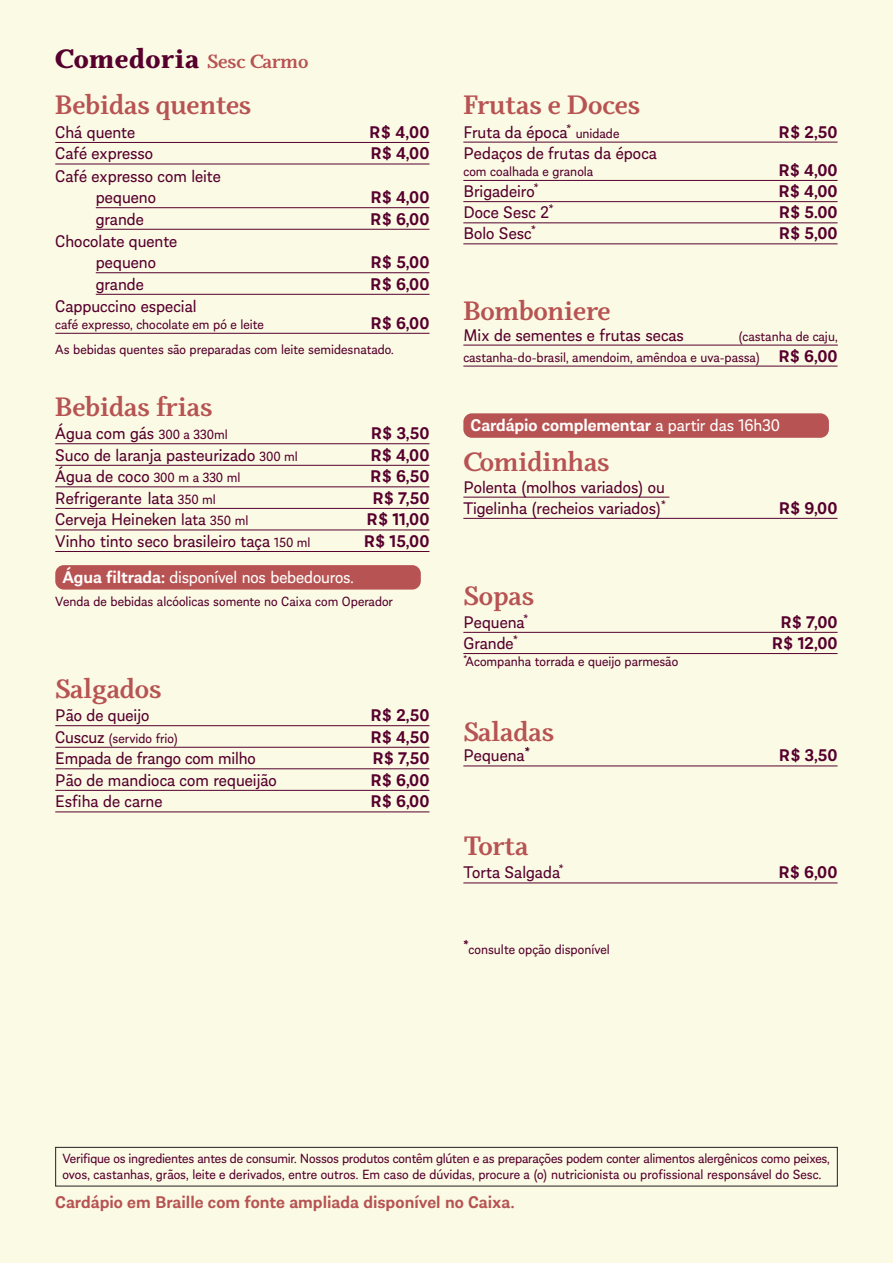
<style>
.page{position:relative;width:893px;height:1263px;background:#fbfbe5}
.page>*{position:absolute;margin:0;border:0;box-sizing:border-box;transform-origin:0 0}
.t1{font:700 27px "Odile";color:#b75353}
.t2{font:900 27px "Odile";letter-spacing:.03em;color:#57002e}
.t3{font:18px/21.6px "Almanach";color:#57002e}
.t4{font:600 18px "Almanach";letter-spacing:.005em;color:#57002e}
.t5{font:600 18px "Almanach";color:#b75353}
.t6{font:18px "Almanach";letter-spacing:-.01em;color:#fffefc}
.t7{font:600 18px "Almanach";letter-spacing:-.005em;color:#fffefc}
.t8{font:14.25px/21px "Almanach";color:#57002e;text-align:right}
.s1{font-weight:700;font-size:19.5px;color:#b75353}
.s2{font-size:14.25px}
.s3{font-size:17.25px}
.s4{font-weight:600}
.s5{font-size:18px}
.s6{font-weight:600;font-size:18px}
.s7{font-weight:400}
</style>
<div class="page">
<hr style="left:55px;top:142px;width:374px;height:1px;background:#57002e">
<hr style="left:55px;top:164px;width:374px;height:1px;background:#57002e">
<hr style="left:96px;top:207px;width:333px;height:1px;background:#57002e">
<hr style="left:96px;top:229px;width:333px;height:1px;background:#57002e">
<hr style="left:96px;top:272px;width:333px;height:1px;background:#57002e">
<hr style="left:96px;top:294px;width:333px;height:1px;background:#57002e">
<hr style="left:55px;top:333px;width:374px;height:1px;background:#57002e">
<hr style="left:55px;top:443px;width:374px;height:1px;background:#57002e">
<hr style="left:55px;top:465px;width:374px;height:1px;background:#57002e">
<hr style="left:55px;top:487px;width:374px;height:1px;background:#57002e">
<hr style="left:55px;top:508px;width:374px;height:1px;background:#57002e">
<hr style="left:55px;top:530px;width:374px;height:1px;background:#57002e">
<hr style="left:55px;top:551px;width:374px;height:1px;background:#57002e">
<hr style="left:55px;top:725px;width:374px;height:1px;background:#57002e">
<hr style="left:55px;top:747px;width:374px;height:1px;background:#57002e">
<hr style="left:55px;top:768px;width:374px;height:1px;background:#57002e">
<hr style="left:55px;top:790px;width:374px;height:1px;background:#57002e">
<hr style="left:55px;top:812px;width:374px;height:1px;background:#57002e">
<div style="left:55px;top:565px;width:366px;height:25px;background:#b75353;border-radius:9px"></div>
<hr style="left:463px;top:142px;width:375px;height:1px;background:#57002e">
<hr style="left:463px;top:180px;width:375px;height:1px;background:#57002e">
<hr style="left:463px;top:201px;width:375px;height:1px;background:#57002e">
<hr style="left:463px;top:223px;width:375px;height:1px;background:#57002e">
<hr style="left:463px;top:244px;width:375px;height:1px;background:#57002e">
<hr style="left:463px;top:345px;width:375px;height:1px;background:#57002e">
<hr style="left:463px;top:366px;width:375px;height:1px;background:#57002e">
<hr style="left:463px;top:497px;width:206px;height:1px;background:#57002e">
<hr style="left:463px;top:518px;width:375px;height:1px;background:#57002e">
<hr style="left:463px;top:632px;width:375px;height:1px;background:#57002e">
<hr style="left:463px;top:653px;width:375px;height:1px;background:#57002e">
<hr style="left:463px;top:766px;width:375px;height:1px;background:#57002e">
<hr style="left:463px;top:883px;width:375px;height:1px;background:#57002e">
<div style="left:463px;top:413px;width:366px;height:25px;background:#b75353;border-radius:9px"></div>
<div style="left:55px;top:1147px;width:783px;height:39px;border:1px solid #231f20"></div>
<h1 class="t2" style="left:55px;top:40px;width:255px">Comedoria <span class="s1">Sesc Carmo</span></h1>
<h1 class="t1" style="left:55px;top:87px;width:198px">Bebidas quentes</h1>
<p class="t3" style="left:55px;top:120px;width:81px">Chá quente</p>
<p class="t4" style="left:369px;top:118px;width:62px">R$ 4,00</p>
<p class="t3" style="left:55px;top:142px;width:99px">Café expresso</p>
<p class="t4" style="left:370px;top:140px;width:61px">R$ 4,00</p>
<p class="t3" style="left:96px;top:164px;width:127px;text-indent:-40px">Café expresso com leite pequeno</p>
<p class="t4" style="left:370px;top:184px;width:61px">R$ 4,00</p>
<p class="t3" style="left:96px;top:207px;width:50px">grande</p>
<p class="t4" style="left:370px;top:205px;width:61px">R$ 6,00</p>
<p class="t3" style="left:96px;top:229px;width:83px;text-indent:-40px">Chocolate quente pequeno</p>
<p class="t4" style="left:371px;top:249px;width:60px">R$ 5,00</p>
<p class="t3" style="left:96px;top:272px;width:50px">grande</p>
<p class="t4" style="left:370px;top:270px;width:61px">R$ 6,00</p>
<p class="t3" style="left:55px;top:294px;width:143px">Cappuccino especial</p>
<p class="t8" style="left:55px;top:313px;width:210px">café expresso, chocolate em pó e leite</p>
<p class="t4" style="left:370px;top:309px;width:61px">R$ 6,00</p>
<p class="t8" style="left:55px;top:338px;width:340px">As bebidas quentes são preparadas com leite semidesnatado.</p>
<h1 class="t1" style="left:55px;top:388px;width:159px">Bebidas frias</h1>
<p class="t3" style="left:55px;top:422px;width:174px">Água com gás <span class="s2">300 a 330ml</span></p>
<p class="t4" style="left:371px;top:420px;width:60px">R$ 3,50</p>
<p class="t3" style="left:55px;top:443px;width:244px">Suco de laranja pasteurizado <span class="s2">300 ml</span></p>
<p class="t4" style="left:370px;top:441px;width:61px">R$ 4,00</p>
<p class="t3" style="left:55px;top:465px;width:187px">Água de coco <span class="s2">300 m a 330 ml</span></p>
<p class="t4" style="left:370px;top:463px;width:61px">R$ 6,50</p>
<p class="t3" style="left:55px;top:486px;width:162px">Refrigerante lata <span class="s2">350 ml</span></p>
<p class="t4" style="left:372px;top:484px;width:59px">R$ 7,50</p>
<p class="t3" style="left:55px;top:508px;width:195px">Cerveja Heineken <span class="s3">lata</span> <span class="s2">350 ml</span></p>
<p class="t4" style="left:367px;top:506px;width:64px">R$ 11,00</p>
<p class="t3" style="left:55px;top:529px;width:257px">Vinho tinto seco brasileiro taça <span class="s2">150 ml</span></p>
<p class="t4" style="left:364px;top:527px;width:67px">R$ 15,00</p>
<p class="t6" style="left:63px;top:564px;width:293px"><span class="s4">Água filtrada:</span> disponível nos bebedouros.</p>
<p class="t8" style="left:55px;top:590px;width:339px">Venda de bebidas alcóolicas somente no Caixa com Operador</p>
<h1 class="t1" style="left:55px;top:670px;width:108px">Salgados</h1>
<p class="t3" style="left:55px;top:703px;width:96px">Pão de queijo</p>
<p class="t4" style="left:371px;top:701px;width:60px">R$ 2,50</p>
<p class="t8" style="left:55px;top:727px;width:124px"><span class="s5">Cuscuz</span> (servido frio)</p>
<p class="t4" style="left:370px;top:723px;width:61px">R$ 4,50</p>
<p class="t3" style="left:55px;top:747px;width:202px">Empada de frango com milho</p>
<p class="t4" style="left:372px;top:745px;width:59px">R$ 7,50</p>
<p class="t3" style="left:55px;top:768px;width:223px">Pão de mandioca com requeijão</p>
<p class="t4" style="left:370px;top:766px;width:61px">R$ 6,00</p>
<p class="t3" style="left:55px;top:790px;width:109px">Esfiha de carne</p>
<p class="t4" style="left:370px;top:788px;width:61px">R$ 6,00</p>
<h1 class="t1" style="left:463px;top:87px;width:178px">Frutas e Doces</h1>
<p class="t3" style="left:463px;top:120px;width:158px">Fruta da época* <span class="s2">unidade</span></p>
<p class="t4" style="left:779px;top:118px;width:60px">R$ 2,50</p>
<p class="t3" style="left:463px;top:142px;width:195px">Pedaços de frutas da época</p>
<p class="t8" style="left:463px;top:160px;width:131px">com coalhada e granola</p>
<p class="t4" style="left:778px;top:156px;width:61px">R$ 4,00</p>
<p class="t3" style="left:463px;top:179px;width:77px">Brigadeiro*</p>
<p class="t4" style="left:778px;top:177px;width:61px">R$ 4,00</p>
<p class="t3" style="left:463px;top:201px;width:92px">Doce Sesc 2*</p>
<p class="t4" style="left:779px;top:199px;width:60px">R$ 5.00</p>
<p class="t3" style="left:463px;top:222px;width:74px">Bolo Sesc*</p>
<p class="t4" style="left:779px;top:220px;width:60px">R$ 5,00</p>
<h1 class="t1" style="left:463px;top:292px;width:149px">Bomboniere</h1>
<p class="t3" style="left:463px;top:323px;width:222px">Mix de sementes e frutas secas</p>
<p class="t8" style="left:463px;top:325px;width:376px">(castanha de caju,<br>castanha-do-brasil, amendoim, amêndoa e uva-passa) <span class="s6">R$ 6,00</span></p>
<p class="t7" style="left:471px;top:412px;width:311px">Cardápio complementar <span class="s7">a partir das 16h30</span></p>
<h1 class="t1" style="left:463px;top:444px;width:148px">Comidinhas</h1>
<p class="t3" style="left:463px;top:475px;width:204px;line-height:21.1px">Polenta (molhos variados) ou<br>Tigelinha (recheios variados)*</p>
<p class="t4" style="left:779px;top:494px;width:60px">R$ 9,00</p>
<h1 class="t1" style="left:463px;top:577px;width:72px">Sopas</h1>
<p class="t3" style="left:463px;top:610px;width:66px">Pequena*</p>
<p class="t4" style="left:780px;top:608px;width:59px">R$ 7,00</p>
<p class="t3" style="left:463px;top:631px;width:56px">Grande*</p>
<p class="t4" style="left:772px;top:629px;width:67px">R$ 12,00</p>
<p class="t8" style="left:463px;top:650px;width:216px">*Acompanha torrada e queijo parmesão</p>
<h1 class="t1" style="left:463px;top:714px;width:93px">Saladas</h1>
<p class="t3" style="left:463px;top:744px;width:68px">Pequena<span class="s4">*</span></p>
<p class="t4" style="left:779px;top:742px;width:60px">R$ 3,50</p>
<h1 class="t1" style="left:463px;top:828px;width:67px">Torta</h1>
<p class="t3" style="left:463px;top:861px;width:102px">Torta Salgada*</p>
<p class="t4" style="left:778px;top:859px;width:61px">R$ 6,00</p>
<p class="t8" style="left:463px;top:938px;width:148px"><span class="s6">*</span>consulte opção disponível</p>
<p class="t8" style="left:62px;top:1149px;width:769px;line-height:16.5px;text-align:left">Verifique os ingredientes antes de consumir. Nossos produtos contêm glúten e as preparações podem conter alimentos alergênicos como peixes, ovos, castanhas, grãos, leite e derivados, entre outros. Em caso de dúvidas, procure a (o) nutricionista ou profissional responsável do Sesc.</p>
<p class="t5" style="left:55px;top:1188px;width:461px">Cardápio em Braille com fonte ampliada disponível no Caixa.</p>
</div>
